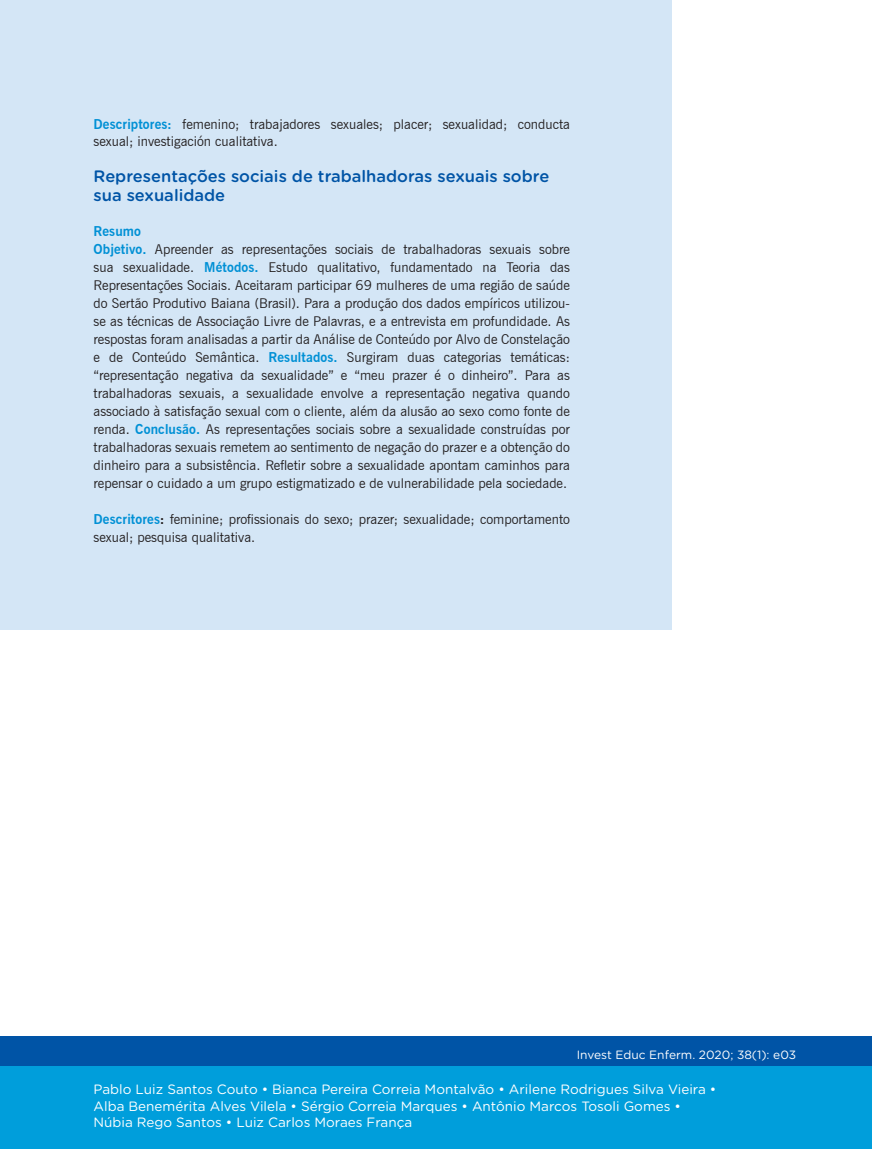
<style>
.page{position:relative;width:872px;height:1149px;background:#fff}
.page>*{position:absolute;margin:0;border:0;box-sizing:border-box;transform-origin:0 0}
.t1{font:500 16.5px/19.8px "Gotham Rounded";color:#0054a6}
.t2{font:13.5px/18px "News Gothic BT";color:#231f20}
.t3{font:13.5px/16.5px "Gotham Rounded";color:#fff}
.t4{font:12px "Gotham Rounded";color:#fff}
.s1{font-weight:700;color:#0090d5}
.s2{font-weight:700}
</style>
<div class="page">
<div style="left:0;top:1035px;width:872px;height:113px;background:#0054a6"></div>
<div style="left:0;top:1065px;width:872px;height:83px;background:#009edb"></div>
<div style="left:0;top:0;width:671px;height:629px;background:#d4e6f6"></div>
<p class="t2" style="left:94px;top:116px;width:478px;line-height:16.2px"><span class="s1">Descriptores:</span> femenino; trabajadores sexuales; placer; sexualidad; conducta sexual; investigación cualitativa.</p>
<p class="t1" style="left:94px;top:165px;width:457px">Representações sociais de trabalhadoras sexuais sobre sua sexualidade</p>
<p class="t2" style="left:94px;top:222px;width:478px"><span class="s1">Resumo<br>Objetivo.</span> Apreender as representações sociais de trabalhadoras sexuais sobre sua sexualidade. <span class="s1">Métodos.</span> Estudo qualitativo, fundamentado na Teoria das Representações Sociais. Aceitaram participar 69 mulheres de uma região de saúde do Sertão Produtivo Baiana (Brasil). Para a produção dos dados empíricos utilizou&shy;se as técnicas de Associação Livre de Palavras, e a entrevista em profundidade. As respostas foram analisadas a partir da Análise de Conteúdo por Alvo de Constelação e de Conteúdo Semântica. <span class="s1">Resultados.</span> Surgiram duas categorias temáticas: “representação negativa da sexualidade” e “meu prazer é o dinheiro”. Para as trabalhadoras sexuais, a sexualidade envolve a representação negativa quando associado à satisfação sexual com o cliente, além da alusão ao sexo como fonte de renda. <span class="s1">Conclusão.</span> As representações sociais sobre a sexualidade construídas por trabalhadoras sexuais remetem ao sentimento de negação do prazer e a obtenção do dinheiro para a subsistência. Refletir sobre a sexualidade apontam caminhos para repensar o cuidado a um grupo estigmatizado e de vulnerabilidade pela sociedade.</p>
<p class="t2" style="left:94px;top:510px;width:478px"><span class="s1">Descritores</span><span class="s2">:</span> feminine; profissionais do sexo; prazer; sexualidade; comportamento sexual; pesquisa qualitativa.</p>
<p class="t4" style="left:577px;top:1045px;width:221px">Invest Educ Enferm. 2020; 38(1): e03</p>
<p class="t3" style="left:94px;top:1080px;width:624px">Pablo Luiz Santos Couto • Bianca Pereira Correia Montalvão • Arilene Rodrigues Silva Vieira •<br>Alba Benemérita Alves Vilela • Sérgio Correia Marques • Antônio Marcos Tosoli Gomes •<br>Núbia Rego Santos • Luiz Carlos Moraes França</p>
</div>
